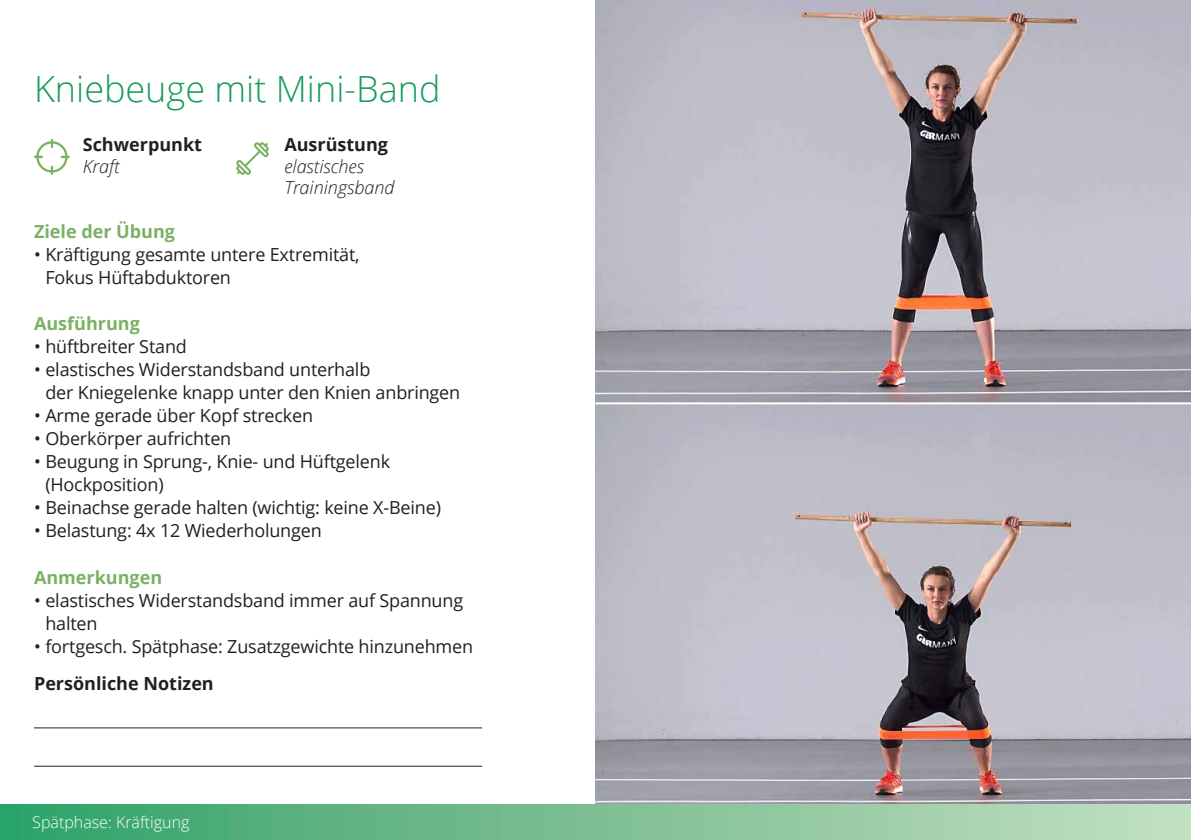
<style>
.page{position:relative;width:1191px;height:840px;background:#fff}
.page>*{position:absolute;margin:0;border:0;box-sizing:border-box;transform-origin:0 0}
.t1{font:300 36px "Open Sans";color:#189b5c}
.t2{font:18px/23px "Open Sans";letter-spacing:-.01em;color:#231f20}
.t3{font:700 18px "Open Sans";color:#231f20}
.t4{font:700 18px "Open Sans";color:#7bb163}
.t5{font:italic 300 18px/21.6px "Open Sans";color:#231f20}
.t6{font:300 16px "Open Sans";color:#fff}
</style>
<div class="page">
<img style="left:595px;top:0;width:596px;height:803px">
<div style="left:0;top:803px;width:1191px;height:36px;background:linear-gradient(to right,#31a167,#c6dfc2)"></div>
<svg style="left:236px;top:142px;width:33px;height:33px"></svg>
<svg style="left:34px;top:139px;width:36px;height:36px"></svg>
<hr style="left:34px;top:727px;width:448px;height:1px;background:#231f20">
<hr style="left:34px;top:765px;width:448px;height:1px;background:#231f20">
<hr style="left:595px;top:402px;width:596px;height:2px;background:#fff">
<h1 class="t1" style="left:34px;top:64px;width:408px">Kniebeuge mit Mini-Band</h1>
<p class="t3" style="left:83px;top:132px;width:121px">Schwerpunkt</p>
<p class="t5" style="left:83px;top:155px;width:38px">Kraft</p>
<p class="t3" style="left:284px;top:132px;width:105px">Ausrüstung</p>
<p class="t5" style="left:284px;top:155px;width:112px">elastisches<br>Trainingsband</p>
<p class="t4" style="left:34px;top:219px;width:143px">Ziele der Übung</p>
<p class="t2" style="left:45px;top:242px;width:316px;text-indent:-11px">• Kräftigung gesamte untere Extremität,<br>Fokus Hüftabduktoren</p>
<p class="t4" style="left:34px;top:311px;width:107px">Ausführung</p>
<p class="t2" style="left:34px;top:334px;width:154px">• hüftbreiter Stand</p>
<p class="t2" style="left:45px;top:357px;width:416px;text-indent:-11px">• elastisches Widerstandsband unterhalb<br>der Kniegelenke knapp unter den Knien anbringen</p>
<p class="t2" style="left:34px;top:403px;width:280px">• Arme gerade über Kopf strecken</p>
<p class="t2" style="left:34px;top:426px;width:199px">• Oberkörper aufrichten</p>
<p class="t2" style="left:45px;top:449px;width:346px;text-indent:-11px">• Beugung in Sprung-, Knie- und Hüftgelenk (Hockposition)</p>
<p class="t2" style="left:34px;top:495px;width:408px">• Beinachse gerade halten (wichtig: keine X-Beine)</p>
<p class="t2" style="left:34px;top:518px;width:289px">• Belastung: 4x 12 Wiederholungen</p>
<p class="t4" style="left:34px;top:564px;width:130px">Anmerkungen</p>
<p class="t2" style="left:45px;top:587px;width:419px;text-indent:-11px">• elastisches Widerstandsband immer auf Spannung halten</p>
<p class="t2" style="left:34px;top:633px;width:440px">• fortgesch. Spätphase: Zusatzgewichte hinzunehmen</p>
<p class="t3" style="left:34px;top:670px;width:181px">Persönliche Notizen</p>
<p class="t6" style="left:32px;top:810px;width:159px">Spätphase: Kräftigung</p>
</div>
